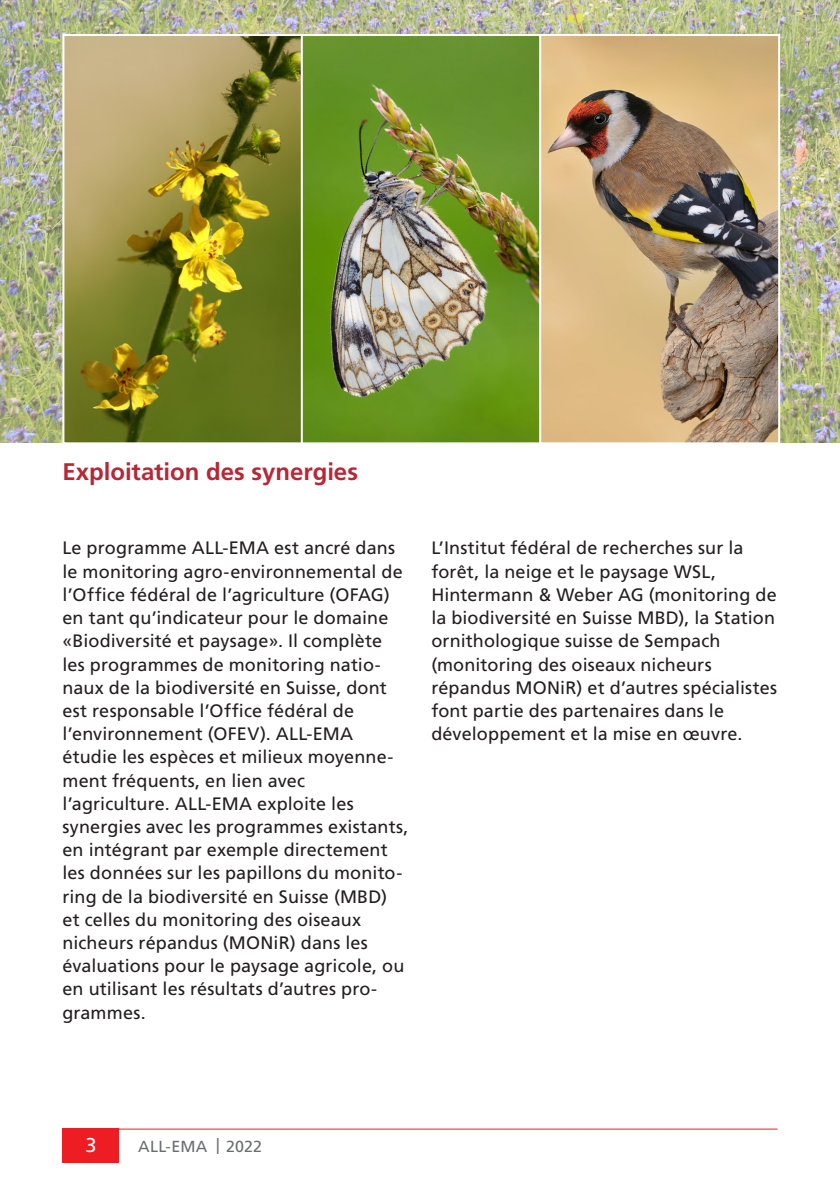
<style>
.page{position:relative;width:840px;height:1191px;background:#fff}
.page>*{position:absolute;margin:0;border:0;box-sizing:border-box;transform-origin:0 0}
._2__Titel_rot{font:700 24px "Frutiger LT Std";color:#b72837}
.t1{font:20px "Frutiger LT Std";color:#fff}
.Lauftext__Flattersat{font:18px/23.2px "Frutiger LT Std";letter-spacing:.01em;color:#231f20}
.t2{font:16px "Frutiger LT Std";letter-spacing:.015em;color:#6c6d70}
</style>
<div class="page">
<hr style="left:62px;top:1128px;width:715px;height:1px;background:#ee1d23">
<div style="left:62px;top:1128px;width:57px;height:34px;background:#ee1d23"></div>
<img style="left:0;top:0;width:839px;height:442px">
<img style="left:61px;top:33px;width:238px;height:410px">
<img style="left:299px;top:33px;width:239px;height:410px">
<img style="left:538px;top:33px;width:242px;height:410px">
<p class="_2__Titel_rot" style="left:62px;top:457px;width:297px">Exploitation des synergies</p>
<p class="Lauftext__Flattersat" style="left:62px;top:537px;width:347px">Le programme ALL-EMA est ancré dans le monitoring agro-environnemental de l’Office fédéral de l’agriculture (OFAG) en tant qu’indicateur pour le domaine «Biodiversité et paysage». Il complète les programmes de monitoring natio&shy;naux de la biodiversité en Suisse, dont est responsable l’Office fédéral de l’environnement (OFEV). ALL-EMA étudie les espèces et milieux moyenne&shy;ment fréquents, en lien avec l’agriculture. ALL-EMA exploite les synergies avec les programmes existants, en intégrant par exemple directement les données sur les papillons du monito&shy;ring de la biodiversité en Suisse (MBD) et celles du monitoring des oiseaux nicheurs répandus (MONiR) dans les évaluations pour le paysage agricole, ou en utilisant les résultats d’autres pro&shy;grammes.</p>
<p class="Lauftext__Flattersat" style="left:431px;top:537px;width:347px">L’Institut fédéral de recherches sur la forêt, la neige et le paysage WSL, Hintermann &amp; Weber AG (monitoring de la biodiversité en Suisse MBD), la Station ornithologique suisse de Sempach (monitoring des oiseaux nicheurs répandus MONiR) et d’autres spécialistes font partie des partenaires dans le développement et la mise en œuvre.</p>
<p class="t1" style="left:85px;top:1133px;width:13px">3</p>
<p class="t2" style="left:138px;top:1137px;width:125px">ALL-EMA | 2022</p>
</div>
